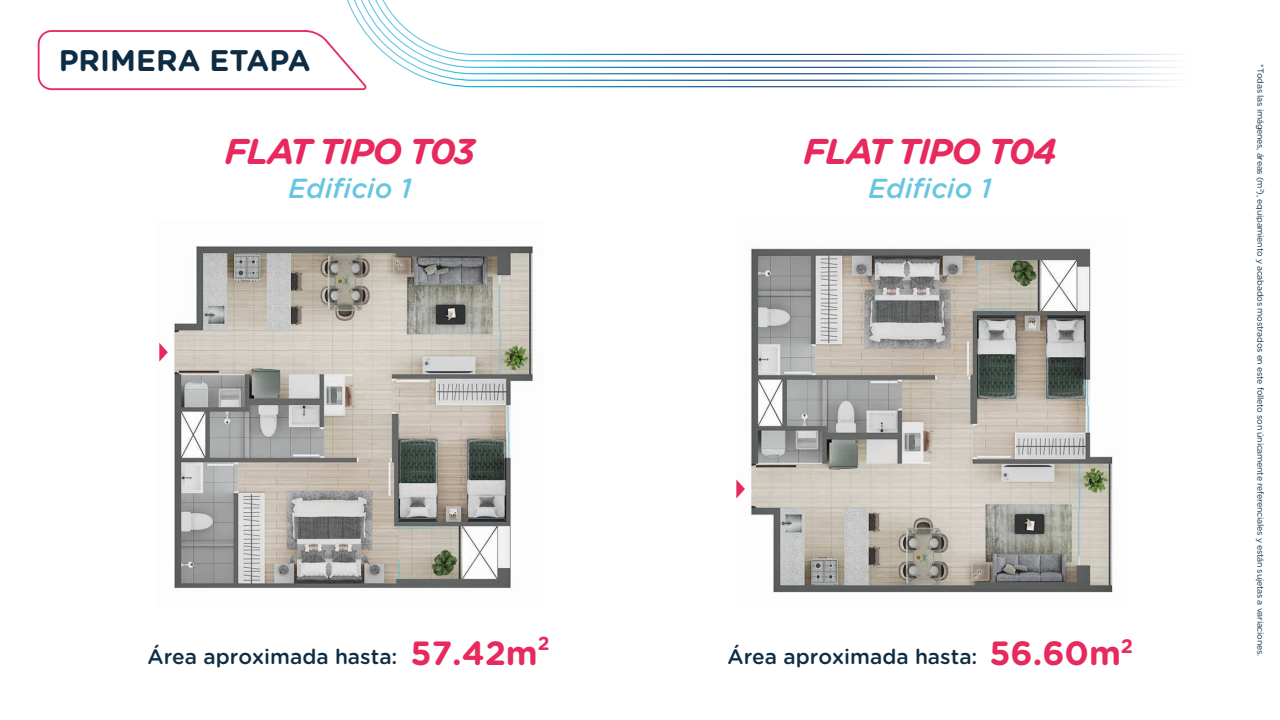
<style>
.page{position:relative;width:1280px;height:720px;background:#fff}
.page>*{position:absolute;margin:0;border:0;box-sizing:border-box;transform-origin:0 0}
.t1{font:italic 700 35.8px "Gotham Rounded";letter-spacing:-.05em;color:#e7295d}
.t2{font:700 33.6px "Gotham Rounded";color:#e7295d}
.t3{font:700 29.8px "Gotham Rounded";color:#0e2d44}
.t4{font:italic 500 27.6px "Gotham Rounded";color:#68c6e1}
.t5{font:500 20.9px "Gotham Rounded";color:#0e2d44}
.t6{font:8.7px "Gotham Rounded";letter-spacing:-.025em;color:#0e2d44}
</style>
<div class="page">
<img style="left:736px;top:248px;width:377px;height:345px">
<svg style="left:736px;top:480px;width:9px;height:19px"></svg>
<svg style="left:37px;top:30px;width:330px;height:61px"></svg>
<svg style="left:346px;top:0;width:838px;height:87px"></svg>
<img style="left:174px;top:245px;width:361px;height:344px">
<svg style="left:159px;top:343px;width:9px;height:19px"></svg>
<h3 class="t3" style="left:59px;top:39px;width:253px">PRIMERA ETAPA</h3>
<h1 class="t1" style="left:224px;top:125px;width:253px">FLAT TIPO T03</h1>
<h3 class="t4" style="left:288px;top:168px;width:125px">Edificio 1</h3>
<h3 class="t5" style="left:147px;top:641px;width:251px">Área aproximada hasta:</h3>
<h2 class="t2" style="left:410px;top:628px;width:141px">57.42m<sup>2</sup></h2>
<h1 class="t1" style="left:803px;top:125px;width:255px">FLAT TIPO T04</h1>
<h3 class="t4" style="left:868px;top:168px;width:125px">Edificio 1</h3>
<h3 class="t5" style="left:727px;top:641px;width:251px">Área aproximada hasta:</h3>
<h2 class="t2" style="left:989px;top:628px;width:145px">56.60m<sup>2</sup></h2>
<p class="t6" style="left:1267px;top:64px;width:593px;rotate:90deg">*Todas las imágenes, áreas (m<sup>2</sup>), equipamiento y acabados mostrados en este folleto son únicamente referenciales y están sujetas a variaciones.</p>
</div>
